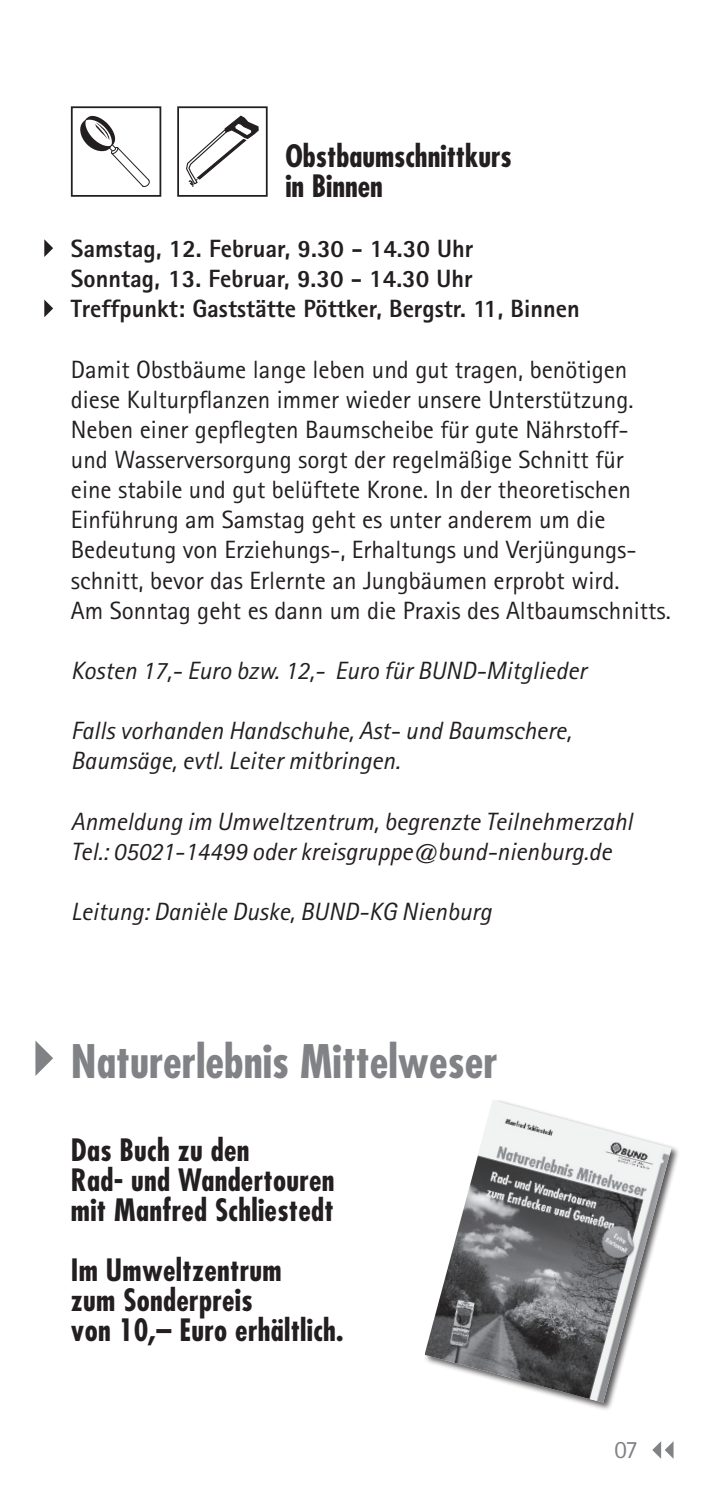
<style>
.page{position:relative;width:709px;height:1489px;background:#fff}
.page>*{position:absolute;margin:0;border:0;box-sizing:border-box;transform-origin:0 0}
.t1{font:700 condensed 45px "Futura Std";color:#808285}
.t2{font:700 condensed 30px/30px "Futura Std";letter-spacing:.01em;color:#231f20}
.t3{font:25px/30px "Rotis Sans Serif";color:#231f20}
.t4{font:italic 25px/30px "Rotis Sans Serif";color:#231f20}
.t5{font:800 25px/30.2px "Rotis Sans Serif";color:#231f20}
.t6{font:25px "Rotis Sans Serif";color:#808285}
</style>
<div class="page">
<svg style="left:652px;top:1441px;width:21px;height:17px"></svg>
<div style="left:423px;top:1098px;width:257px;height:313px;background:#231f20;opacity:.75"></div>
<img style="left:424px;top:1100px;width:247px;height:302px">
<svg style="left:35px;top:1040px;width:18px;height:35px"></svg>
<svg style="left:80px;top:115px;width:70px;height:72px"></svg>
<div style="left:71px;top:106px;width:90px;height:91px;border:2px solid #231f20"></div>
<svg style="left:186px;top:115px;width:73px;height:72px"></svg>
<div style="left:177px;top:106px;width:91px;height:91px;border:2px solid #231f20"></div>
<svg style="left:44px;top:239px;width:9px;height:18px"></svg>
<svg style="left:44px;top:299px;width:9px;height:18px"></svg>
<p class="t2" style="left:285px;top:141px;width:228px">Obstbaumschnittkurs in Binnen</p>
<p class="t5" style="left:71px;top:233px;width:510px">Samstag, 12. Februar, 9.30 - 14.30 Uhr<br>Sonntag, 13. Februar, 9.30 - 14.30 Uhr<br>Treffpunkt: Gaststätte Pöttker, Bergstr. 11, Binnen</p>
<p class="t3" style="left:71px;top:354px;width:601px">Damit Obstbäume lange leben und gut tragen, benötigen diese Kulturpflanzen immer wieder unsere Unterstützung.<br>Neben einer gepflegten Baumscheibe für gute Nährstoff&shy;und Wasserversorgung sorgt der regelmäßige Schnitt für<br>eine stabile und gut belüftete Krone. In der theoretischen Einführung am Samstag geht es unter anderem um die Bedeutung von Erziehungs-, Erhaltungs und Verjüngungs&shy;schnitt, bevor das Erlernte an Jungbäumen erprobt wird.<br>Am Sonntag geht es dann um die Praxis des Altbaumschnitts.</p>
<p class="t4" style="left:71px;top:655px;width:517px">Kosten 17,- Euro bzw. 12,- Euro für BUND-Mitglieder</p>
<p class="t4" style="left:71px;top:716px;width:502px">Falls vorhanden Handschuhe, Ast- und Baumschere,<br>Baumsäge, evtl. Leiter mitbringen.</p>
<p class="t4" style="left:71px;top:806px;width:563px">Anmeldung im Umweltzentrum, begrenzte Teilnehmerzahl<br>Tel.: 05021-14499 oder kreisgruppe@bund-nienburg.de</p>
<p class="t4" style="left:71px;top:896px;width:422px">Leitung: Danièle Duske, BUND-KG Nienburg</p>
<h1 class="t1" style="left:71px;top:1033px;width:428px">Naturerlebnis Mittelweser</h1>
<p class="t2" style="left:71px;top:1134px;width:265px">Das Buch zu den<br>Rad- und Wandertouren mit Manfred Schliestedt</p>
<p class="t2" style="left:71px;top:1254px;width:274px">Im Umweltzentrum<br>zum Sonderpreis<br>von 10,– Euro erhältlich.</p>
<p class="t6" style="left:614px;top:1434px;width:25px">07</p>
</div>
